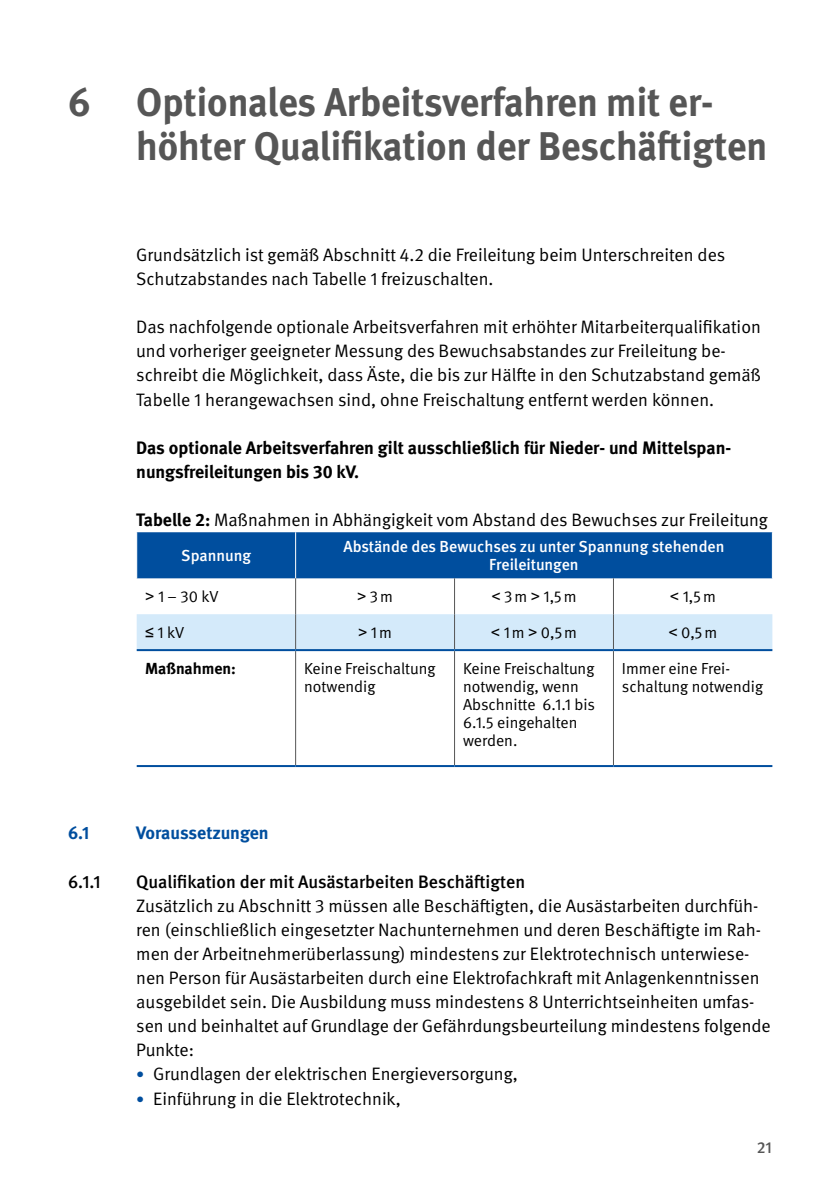
<style>
.page{position:relative;width:840px;height:1191px;background:#fff}
.page>*{position:absolute;margin:0;border:0;box-sizing:border-box;transform-origin:0 0}
.t1{font:700 40px/44px "DGUV Meta";color:#565656}
.t2{font:18px/24px "DGUV Meta";color:#000}
.t3{font:700 18px/24px "DGUV Meta";color:#000}
.t4{font:500 18px "DGUV Meta";color:#000}
.t5{font:700 18px "DGUV Meta";letter-spacing:-.005em;color:#004e9e}
.t6{font:16px/18px "DGUV Meta";color:#000}
.t7{font:500 16px/18px "DGUV Meta";color:#fff;text-align:center}
.t8{font:700 16px "DGUV Meta";color:#000}
.t9{font:500 16px "DGUV Meta";color:#565656}
.s1{font-weight:700}
.s2{font-family:"Arial"}
.s3{font-size:16px;color:#004e9e}
</style>
<div class="page">
<div style="left:137px;top:532px;width:634px;height:46px;background:#004e9e"></div>
<div style="left:137px;top:614px;width:635px;height:35px;background:#d4eafa"></div>
<hr style="left:295px;top:532px;width:1px;height:46px;background:#fff">
<hr style="left:295px;top:578px;width:1px;height:36px;background:#565656">
<hr style="left:454px;top:578px;width:1px;height:36px;background:#565656">
<hr style="left:612px;top:578px;width:1px;height:36px;background:#565656">
<hr style="left:295px;top:614px;width:1px;height:35px;background:#565656">
<hr style="left:454px;top:614px;width:1px;height:35px;background:#565656">
<hr style="left:612px;top:614px;width:1px;height:35px;background:#565656">
<hr style="left:137px;top:649px;width:158px;height:2px;background:#004e9e">
<hr style="left:295px;top:649px;width:159px;height:2px;background:#004e9e">
<hr style="left:454px;top:649px;width:159px;height:2px;background:#004e9e">
<hr style="left:613px;top:649px;width:159px;height:2px;background:#004e9e">
<hr style="left:137px;top:765px;width:158px;height:2px;background:#004e9e">
<hr style="left:295px;top:765px;width:159px;height:2px;background:#004e9e">
<hr style="left:454px;top:765px;width:159px;height:2px;background:#004e9e">
<hr style="left:613px;top:765px;width:159px;height:2px;background:#004e9e">
<hr style="left:295px;top:651px;width:1px;height:114px;background:#565656">
<hr style="left:454px;top:651px;width:1px;height:114px;background:#565656">
<hr style="left:612px;top:651px;width:1px;height:114px;background:#565656">
<h1 class="t1" style="left:136px;top:82px;width:632px;text-indent:-68px">6 Optionales Arbeitsverfahren mit er&shy;höhter Qualifikation der Beschäftigten</h1>
<p class="t2" style="left:136px;top:243px;width:590px">Grundsätzlich ist gemäß Abschnitt 4.2 die Freileitung beim Unterschreiten des<br>Schutzabstandes nach Tabelle 1 freizuschalten.</p>
<p class="t2" style="left:136px;top:315px;width:626px">Das nachfolgende optionale Arbeitsverfahren mit erhöhter Mitarbeiterqualifikation und vorheriger geeigneter Messung des Bewuchsabstandes zur Freileitung be&shy;schreibt die Möglichkeit, dass Äste, die bis zur Hälfte in den Schutzabstand gemäß Tabelle 1 herangewachsen sind, ohne Freischaltung entfernt werden können.</p>
<p class="t3" style="left:136px;top:436px;width:596px">Das optionale Arbeitsverfahren gilt ausschließlich für Nieder- und Mittelspan&shy;nungsfreileitungen bis 30 kV.</p>
<p class="t2" style="left:136px;top:508px;width:633px"><span class="s1">Tabelle 2:</span> Maßnahmen in Abhängigkeit vom Abstand des Bewuchses zur Freileitung</p>
<p class="t7" style="left:181px;top:547px;width:71px">Spannung</p>
<p class="t7" style="left:343px;top:538px;width:382px">Abstände des Bewuchses zu unter Spannung stehenden<br>Freileitungen</p>
<p class="t6" style="left:145px;top:587px;width:75px"><span class="s2">&gt;</span> 1 – 30 kV</p>
<p class="t6" style="left:357px;top:587px;width:37px"><span class="s2">&gt;</span> 3m</p>
<p class="t6" style="left:491px;top:587px;width:87px"><span class="s2">&lt;</span> 3m <span class="s2">&gt;</span> 1,5m</p>
<p class="t6" style="left:669px;top:587px;width:47px"><span class="s2">&lt;</span> 1,5m</p>
<p class="t6" style="left:145px;top:623px;width:40px"><span class="s2">≤</span> 1 kV</p>
<p class="t6" style="left:358px;top:623px;width:35px"><span class="s2">&gt;</span> 1m</p>
<p class="t6" style="left:490px;top:623px;width:88px"><span class="s2">&lt;</span> 1m <span class="s2">&gt;</span> 0,5m</p>
<p class="t6" style="left:668px;top:623px;width:50px"><span class="s2">&lt;</span> 0,5m</p>
<p class="t8" style="left:145px;top:658px;width:92px">Maßnahmen:</p>
<p class="t6" style="left:304px;top:659px;width:133px">Keine Freischaltung notwendig</p>
<p class="t6" style="left:463px;top:659px;width:133px">Keine Freischaltung notwendig, wenn<br>Abschnitte 6.1.1 bis<br>6.1.5 eingehalten werden.</p>
<p class="t6" style="left:621px;top:659px;width:142px">Immer eine Frei&shy;schaltung notwendig</p>
<p class="t5" style="left:68px;top:822px;width:23px">6.1</p>
<p class="t5" style="left:136px;top:822px;width:134px">Voraussetzungen</p>
<p class="t4" style="left:68px;top:871px;width:34px">6.1.1</p>
<p class="t4" style="left:136px;top:871px;width:390px">Qualifikation der mit Ausästarbeiten Beschäftigten</p>
<p class="t2" style="left:136px;top:894px;width:635px">Zusätzlich zu Abschnitt 3 müssen alle Beschäftigten, die Ausästarbeiten durchfüh&shy;ren (einschließlich eingesetzter Nachunternehmen und deren Beschäftigte im Rah&shy;men der Arbeitnehmerüberlassung) mindestens zur Elektrotechnisch unterwiese&shy;nen Person für Ausästarbeiten durch eine Elektrofachkraft mit Anlagenkenntnissen ausgebildet sein. Die Ausbildung muss mindestens 8 Unterrichtseinheiten umfas&shy;sen und beinhaltet auf Grundlage der Gefährdungsbeurteilung mindestens folgende Punkte:</p>
<p class="t2" style="left:136px;top:1062px;width:383px"><span class="s3">•</span> Grundlagen der elektrischen Energieversorgung,</p>
<p class="t2" style="left:136px;top:1086px;width:266px"><span class="s3">•</span> Einführung in die Elektrotechnik,</p>
<p class="t9" style="left:756px;top:1137px;width:16px">21</p>
</div>
